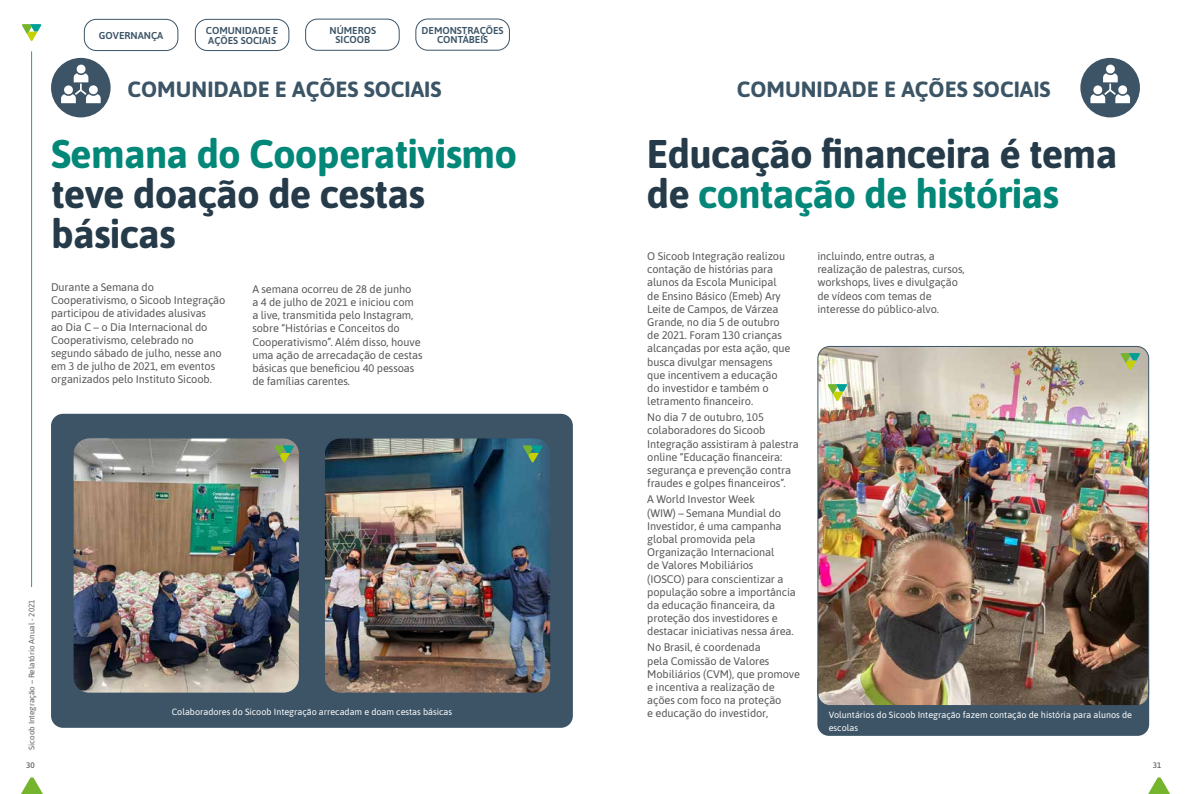
<style>
.page{position:relative;width:1191px;height:794px;background:#fff}
.page>*{position:absolute;margin:0;border:0;box-sizing:border-box;transform-origin:0 0}
.t1{font:700 40px/40px "Asap";letter-spacing:-.02em;color:#263b4a}
.t2{font:700 40px "Asap";letter-spacing:-.02em;color:#038778}
.t3{font:700 22px "Asap";color:#3b5466}
.t4{font:11px/13.2px "Asap";letter-spacing:-.01em;color:#575756}
.t5{font:600 10px/9.6px "Asap";color:#3c5466;text-align:center}
.t6{font:9px/13px "Asap";color:#fff}
.t7{font:8px "Asap";color:#606060}
.t8{font:500 8px "Asap";color:#575756}
.s1{color:#038778}
</style>
<div class="page">
<svg style="left:1148px;top:777px;width:22px;height:17px"></svg>
<svg style="left:21px;top:777px;width:22px;height:17px"></svg>
<svg style="left:22px;top:24px;width:19px;height:17px"></svg>
<hr style="left:31px;top:52px;width:1px;height:534px;background:#00ad9e">
<div style="left:817px;top:669px;width:332px;height:67px;background:#3c5466;border-radius:12px"></div>
<div style="left:51px;top:58px;width:60px;height:59px;background:#3c5466;border-radius:50%"></div>
<svg style="left:61px;top:65px;width:40px;height:38px"></svg>
<div style="left:1080px;top:58px;width:60px;height:59px;background:#3c5466;border-radius:50%"></div>
<svg style="left:1090px;top:65px;width:40px;height:38px"></svg>
<div style="left:51px;top:414px;width:522px;height:314px;background:#3c5466;border-radius:12px"></div>
<img style="left:74px;top:439px;width:224px;height:253px">
<div style="left:72px;top:437px;width:228px;height:257px;border:1px solid #3c5466;border-radius:16px"></div>
<svg style="left:274px;top:445px;width:20px;height:17px"></svg>
<img style="left:325px;top:439px;width:224px;height:253px">
<div style="left:323px;top:437px;width:228px;height:257px;border:1px solid #3c5466;border-radius:16px"></div>
<svg style="left:523px;top:445px;width:19px;height:17px"></svg>
<img style="left:819px;top:346px;width:329px;height:358px">
<div style="left:817px;top:346px;width:332px;height:360px;border:1px solid #3c5466;border-radius:12px"></div>
<svg style="left:828px;top:384px;width:19px;height:17px"></svg>
<div style="left:415px;top:19px;width:95px;height:32px;border:1px solid #3c5466;border-radius:12px"></div>
<div style="left:305px;top:19px;width:95px;height:32px;border:1px solid #3c5466;border-radius:12px"></div>
<div style="left:195px;top:19px;width:94px;height:32px;border:1px solid #3c5466;border-radius:12px"></div>
<div style="left:84px;top:19px;width:94px;height:32px;border:1px solid #3c5466;border-radius:12px"></div>
<svg style="left:1120px;top:353px;width:20px;height:17px"></svg>
<p class="t5" style="left:99px;top:30px;width:66px">GOVERNANÇA</p>
<p class="t5" style="left:206px;top:26px;width:74px;text-align:left">COMUNIDADE E<br>AÇÕES SOCIAIS</p>
<p class="t5" style="left:329px;top:25px;width:48px">NÚMEROS<br>SICOOB</p>
<p class="t5" style="left:421px;top:25px;width:84px">DEMONSTRAÇÕES<br>CONTÁBEIS</p>
<p class="t7" style="left:26px;top:750px;width:152px;rotate:-90deg">Sicoob Integração – Relatório Anual - 2021</p>
<h2 class="t3" style="left:128px;top:74px;width:315px">COMUNIDADE E AÇÕES SOCIAIS</h2>
<h2 class="t3" style="left:737px;top:74px;width:315px">COMUNIDADE E AÇÕES SOCIAIS</h2>
<h1 class="t2" style="left:51px;top:125px;width:468px">Semana do Cooperativismo</h1>
<h1 class="t1" style="left:51px;top:172px;width:375px">teve doação de cestas básicas</h1>
<p class="t4" style="left:51px;top:280px;width:176px">Durante a Semana do<br>Cooperativismo, o Sicoob Integração participou de atividades alusivas<br>ao Dia C – o Dia Internacional do<br>Cooperativismo, celebrado no segundo sábado de julho, nesse ano em 3 de julho de 2021, em eventos organizados pelo Instituto Sicoob.</p>
<p class="t4" style="left:252px;top:282px;width:172px">A semana ocorreu de 28 de junho<br>a 4 de julho de 2021 e iniciou com a live, transmitida pelo Instagram, sobre “Histórias e Conceitos do<br>Cooperativismo”. Além disso, houve uma ação de arrecadação de cestas básicas que beneficiou 40 pessoas de famílias carentes.</p>
<p class="t6" style="left:172px;top:705px;width:282px">Colaboradores do Sicoob Integração arrecadam e doam cestas básicas</p>
<h1 class="t1" style="left:646px;top:132px;width:472px">Educação financeira é tema de <span class="s1">contação de histórias</span></h1>
<p class="t4" style="left:647px;top:249px;width:145px">O Sicoob Integração realizou contação de histórias para alunos da Escola Municipal de Ensino Básico (Emeb) Ary<br>Leite de Campos, de Várzea<br>Grande, no dia 5 de outubro de 2021. Foram 130 crianças alcançadas por esta ação, que busca divulgar mensagens que incentivem a educação do investidor e também o letramento financeiro.</p>
<p class="t4" style="left:647px;top:410px;width:153px">No dia 7 de outubro, 105 colaboradores do Sicoob<br>Integração assistiram à palestra online “Educação financeira: segurança e prevenção contra fraudes e golpes financeiros”.</p>
<p class="t4" style="left:647px;top:492px;width:150px">A World Investor Week<br>(WIW) – Semana Mundial do<br>Investidor, é uma campanha global promovida pela<br>Organização Internacional<br>de Valores Mobiliários<br>(IOSCO) para conscientizar a população sobre a importância da educação financeira, da proteção dos investidores e destacar iniciativas nessa área.</p>
<p class="t4" style="left:647px;top:640px;width:154px">No Brasil, é coordenada<br>pela Comissão de Valores<br>Mobiliários (CVM), que promove e incentiva a realização de ações com foco na proteção<br>e educação do investidor,</p>
<p class="t4" style="left:817px;top:249px;width:149px">incluindo, entre outras, a realização de palestras, cursos, workshops, lives e divulgação de vídeos com temas de interesse do público-alvo.</p>
<p class="t6" style="left:828px;top:707px;width:305px">Voluntários do Sicoob Integração fazem contação de história para alunos de escolas</p>
<p class="t8" style="left:26px;top:759px;width:10px">30</p>
<p class="t8" style="left:1153px;top:759px;width:10px">31</p>
</div>
